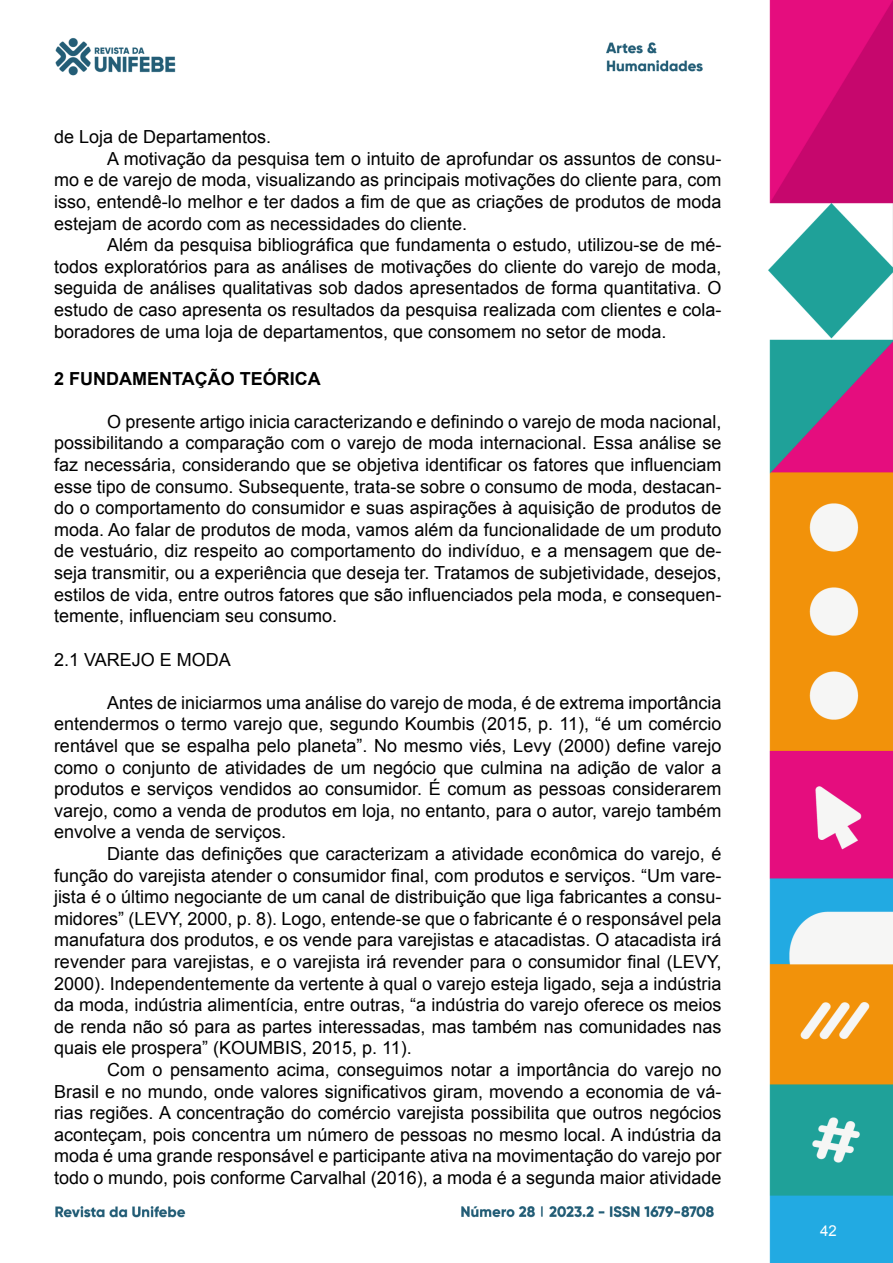
<style>
.page{position:relative;width:893px;height:1263px;background:#fff}
.page>*{position:absolute;margin:0;border:0;box-sizing:border-box;transform-origin:0 0}
.Corpo_A{font:18px/21.6px "Arial";color:#000;text-align:justify}
.Corpo_A-2{font:700 18px "Arial";color:#000}
.t1{font:15px "Arial";color:#fff}
</style>
<div class="page">
<img style="left:55px;top:0;width:838px;height:1263px">
<p class="Corpo_A" style="left:54px;top:126px;width:219px">de Loja de Departamentos.</p>
<p class="Corpo_A" style="left:54px;top:148px;width:669px;text-indent:53px">A motivação da pesquisa tem o intuito de aprofundar os assuntos de consu&shy;mo e de varejo de moda, visualizando as principais motivações do cliente para, com isso, entendê-lo melhor e ter dados a fim de que as criações de produtos de moda estejam de acordo com as necessidades do cliente.</p>
<p class="Corpo_A" style="left:54px;top:234px;width:669px;text-indent:53px">Além da pesquisa bibliográfica que fundamenta o estudo, utilizou-se de mé&shy;todos exploratórios para as análises de motivações do cliente do varejo de moda, seguida de análises qualitativas sob dados apresentados de forma quantitativa. O estudo de caso apresenta os resultados da pesquisa realizada com clientes e cola&shy;boradores de uma loja de departamentos, que consomem no setor de moda.</p>
<p class="Corpo_A-2" style="left:54px;top:366px;width:268px">2 FUNDAMENTAÇÃO TEÓRICA</p>
<p class="Corpo_A" style="left:54px;top:411px;width:669px;text-indent:53px">O presente artigo inicia caracterizando e definindo o varejo de moda nacional, possibilitando a comparação com o varejo de moda internacional. Essa análise se faz necessária, considerando que se objetiva identificar os fatores que influenciam esse tipo de consumo. Subsequente, trata-se sobre o consumo de moda, destacan&shy;do o comportamento do consumidor e suas aspirações à aquisição de produtos de moda. Ao falar de produtos de moda, vamos além da funcionalidade de um produto de vestuário, diz respeito ao comportamento do indivíduo, e a mensagem que de&shy;seja transmitir, ou a experiência que deseja ter. Tratamos de subjetividade, desejos, estilos de vida, entre outros fatores que são influenciados pela moda, e consequen&shy;temente, influenciam seu consumo.</p>
<p class="Corpo_A" style="left:54px;top:648px;width:178px">2.1 VAREJO E MODA</p>
<p class="Corpo_A" style="left:54px;top:692px;width:669px;text-indent:53px">Antes de iniciarmos uma análise do varejo de moda, é de extrema importância entendermos o termo varejo que, segundo Koumbis (2015, p. 11), “é um comércio rentável que se espalha pelo planeta”. No mesmo viés, Levy (2000) define varejo como o conjunto de atividades de um negócio que culmina na adição de valor a produtos e serviços vendidos ao consumidor. É comum as pessoas considerarem varejo, como a venda de produtos em loja, no entanto, para o autor, varejo também envolve a venda de serviços.</p>
<p class="Corpo_A" style="left:54px;top:843px;width:669px;text-indent:53px">Diante das definições que caracterizam a atividade econômica do varejo, é função do varejista atender o consumidor final, com produtos e serviços. “Um vare&shy;jista é o último negociante de um canal de distribuição que liga fabricantes a consu&shy;midores” (LEVY, 2000, p. 8). Logo, entende-se que o fabricante é o responsável pela manufatura dos produtos, e os vende para varejistas e atacadistas. O atacadista irá revender para varejistas, e o varejista irá revender para o consumidor final (LEVY, 2000). Independentemente da vertente à qual o varejo esteja ligado, seja a indústria da moda, indústria alimentícia, entre outras, “a indústria do varejo oferece os meios de renda não só para as partes interessadas, mas também nas comunidades nas quais ele prospera” (KOUMBIS, 2015, p. 11).</p>
<p class="Corpo_A" style="left:54px;top:1059px;width:669px;text-indent:53px">Com o pensamento acima, conseguimos notar a importância do varejo no Brasil e no mundo, onde valores significativos giram, movendo a economia de vá&shy;rias regiões. A concentração do comércio varejista possibilita que outros negócios aconteçam, pois concentra um número de pessoas no mesmo local. A indústria da moda é uma grande responsável e participante ativa na movimentação do varejo por todo o mundo, pois conforme Carvalhal (2016), a moda é a segunda maior atividade</p>
<p class="t1" style="left:820px;top:1220px;width:18px">42</p>
</div>
